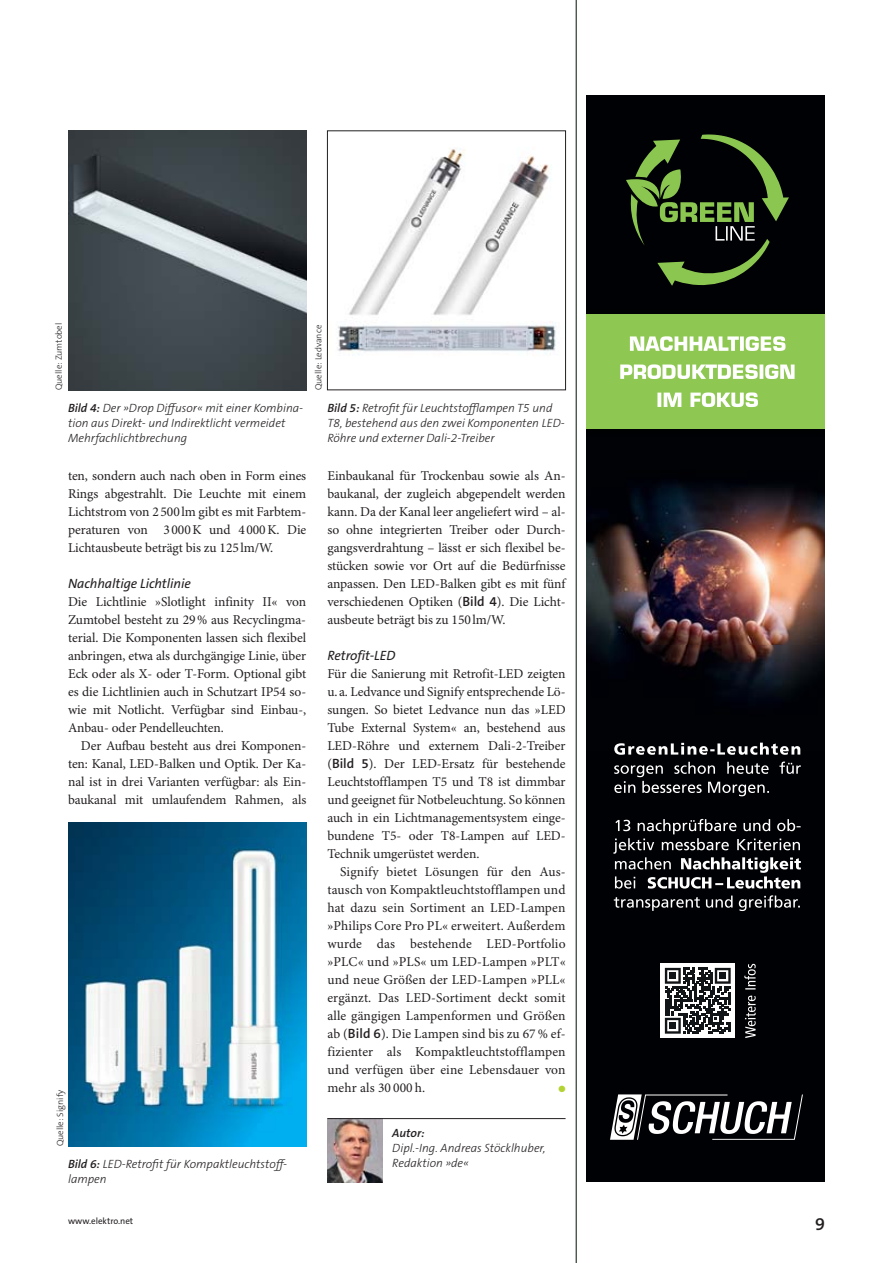
<style>
.page{position:relative;width:893px;height:1263px;background:#fff}
.page>*{position:absolute;margin:0;border:0;box-sizing:border-box;transform-origin:0 0}
.t1{font:600 18px "The Sans Os F";color:#231f20}
.t2{font:13.5px/18px "Minion Pro";letter-spacing:-.005em;color:#231f20;text-align:justify}
.t3{font:italic 13.5px "The Sans Os F";letter-spacing:-.005em;color:#231f20}
.t4{font:italic 300 12px/15px "The Sans Os F";color:#231f20}
.t5{font:italic 600 12px "The Sans Os F";letter-spacing:-.005em;color:#231f20}
.t6{font:300 9px "The Sans Os F";color:#231f20}
.t7{font:9px "The Sans Os F";color:#231f20}
.t8{font:9px "Zapf Dingbats Std";color:#b3d334}
.s1{font-weight:600}
.s2{font-family:"The Sans Os F";font-weight:600}
</style>
<div class="page">
<div style="left:587px;top:96px;width:238px;height:1086px;background:#000104"></div>
<img style="left:587px;top:314px;width:238px;height:437px">
<svg style="left:626px;top:134px;width:163px;height:152px"></svg>
<div style="left:587px;top:315px;width:238px;height:114px;background:#8ec852"></div>
<svg style="left:614px;top:895px;width:186px;height:16px"></svg>
<svg style="left:613px;top:819px;width:188px;height:69px"></svg>
<svg style="left:614px;top:761px;width:187px;height:35px"></svg>
<svg style="left:614px;top:743px;width:186px;height:12px"></svg>
<svg style="left:657px;top:392px;width:101px;height:15px"></svg>
<svg style="left:620px;top:364px;width:175px;height:15px"></svg>
<svg style="left:630px;top:336px;width:155px;height:15px"></svg>
<svg style="left:744px;top:964px;width:12px;height:74px"></svg>
<div style="left:660px;top:963px;width:75px;height:75px;background:#fff"></div>
<svg style="left:665px;top:968px;width:66px;height:66px"></svg>
<div style="left:669px;top:972px;width:7px;height:7px;background:#121517"></div>
<div style="left:719px;top:972px;width:7px;height:7px;background:#121517"></div>
<div style="left:669px;top:1022px;width:7px;height:7px;background:#121517"></div>
<svg style="left:610px;top:1094px;width:193px;height:46px"></svg>
<img style="left:68px;top:131px;width:238px;height:259px">
<img style="left:338px;top:148px;width:218px;height:208px">
<div style="left:327px;top:131px;width:239px;height:259px;border:1px solid #231f20"></div>
<img style="left:68px;top:822px;width:238px;height:324px">
<img style="left:327px;top:1119px;width:56px;height:63px">
<hr style="left:327px;top:1118px;width:239px;height:1px;background:#231f20">
<hr style="left:576px;top:0;width:1px;height:1263px;background:#001305">
<p class="t6" style="left:54px;top:390px;width:69px;rotate:-90deg">Quelle: Zumtobel</p>
<p class="t6" style="left:314px;top:390px;width:67px;rotate:-90deg">Quelle: Ledvance</p>
<p class="t4" style="left:68px;top:401px;width:237px"><span class="s1">Bild 4:</span> Der »Drop Diffusor« mit einer Kombina&shy;tion aus Direkt- und Indirektlicht vermeidet<br>Mehrfachlichtbrechung</p>
<p class="t4" style="left:327px;top:401px;width:239px"><span class="s1">Bild 5:</span> Retrofit für Leuchtstofflampen T5 und<br>T8, bestehend aus den zwei Komponenten LED-<br>Röhre und externer Dali-2-Treiber</p>
<p class="t2" style="left:68px;top:468px;width:240px">ten, sondern auch nach oben in Form eines Rings abgestrahlt. Die Leuchte mit einem Lichtstrom von 2 500 lm gibt es mit Farbtem&shy;peraturen von 3 000 K und 4 000 K. Die Lichtausbeute beträgt bis zu 125 lm/W.</p>
<p class="t3" style="left:68px;top:578px;width:124px">Nachhaltige Lichtlinie</p>
<p class="t2" style="left:68px;top:594px;width:240px">Die Lichtlinie »Slotlight infinity II« von Zumtobel besteht zu 29 % aus Recyclingma&shy;terial. Die Komponenten lassen sich flexibel anbringen, etwa als durchgängige Linie, über Eck oder als X- oder T-Form. Optional gibt es die Lichtlinien auch in Schutzart IP54 so&shy;wie mit Notlicht. Verfügbar sind Einbau-, Anbau- oder Pendelleuchten.</p>
<p class="t2" style="left:68px;top:738px;width:240px;text-indent:13px">Der Aufbau besteht aus drei Komponen&shy;ten: Kanal, LED-Balken und Optik. Der Ka&shy;nal ist in drei Varianten verfügbar: als Ein&shy;baukanal mit umlaufendem Rahmen, als</p>
<p class="t6" style="left:55px;top:1146px;width:58px;rotate:-90deg">Quelle: Signify</p>
<p class="t4" style="left:68px;top:1157px;width:221px"><span class="s1">Bild 6:</span> LED-Retrofit für Kompaktleuchtstoff&shy;lampen</p>
<p class="t7" style="left:68px;top:1217px;width:67px">www.elektro.net</p>
<p class="t2" style="left:327px;top:468px;width:240px">Einbaukanal für Trockenbau sowie als An&shy;baukanal, der zugleich abgependelt werden kann. Da der Kanal leer angeliefert wird – al&shy;so ohne integrierten Treiber oder Durch&shy;gangsverdrahtung – lässt er sich flexibel be&shy;stücken sowie vor Ort auf die Bedürfnisse anpassen. Den LED-Balken gibt es mit fünf verschiedenen Optiken (<span class="s2">Bild 4</span>). Die Licht&shy;ausbeute beträgt bis zu 150 lm/W.</p>
<p class="t3" style="left:327px;top:650px;width:69px">Retrofit-LED</p>
<p class="t2" style="left:327px;top:666px;width:240px">Für die Sanierung mit Retrofit-LED zeigten u. a. Ledvance und Signify entsprechende Lö&shy;sungen. So bietet Ledvance nun das »LED Tube External System« an, bestehend aus LED-Röhre und externem Dali-2-Treiber (<span class="s2">Bild 5</span>). Der LED-Ersatz für bestehende Leuchtstofflampen T5 und T8 ist dimmbar und geeignet für Notbeleuchtung. So können auch in ein Lichtmanagementsystem einge&shy;bundene T5- oder T8-Lampen auf LED-Technik umgerüstet werden.</p>
<p class="t2" style="left:327px;top:864px;width:240px;text-indent:13px">Signify bietet Lösungen für den Aus&shy;tausch von Kompaktleuchtstofflampen und hat dazu sein Sortiment an LED-Lampen »Philips Core Pro PL« erweitert. Außerdem wurde das bestehende LED-Portfolio »PLC« und »PLS« um LED-Lampen »PLT« und neue Größen der LED-Lampen »PLL« ergänzt. Das LED-Sortiment deckt somit alle gängigen Lampenformen und Größen ab (<span class="s2">Bild 6</span>). Die Lampen sind bis zu 67 % ef&shy;fizienter als Kompaktleuchtstofflampen und verfügen über eine Lebensdauer von mehr als 30 000 h.</p>
<p class="t8" style="left:558px;top:1084px;width:9px">●</p>
<p class="t5" style="left:392px;top:1126px;width:34px">Autor:</p>
<p class="t4" style="left:392px;top:1142px;width:155px">Dipl.-Ing. Andreas Stöcklhuber,<br>Redaktion »de«</p>
<h1 class="t1" style="left:815px;top:1215px;width:11px">9</h1>
</div>
